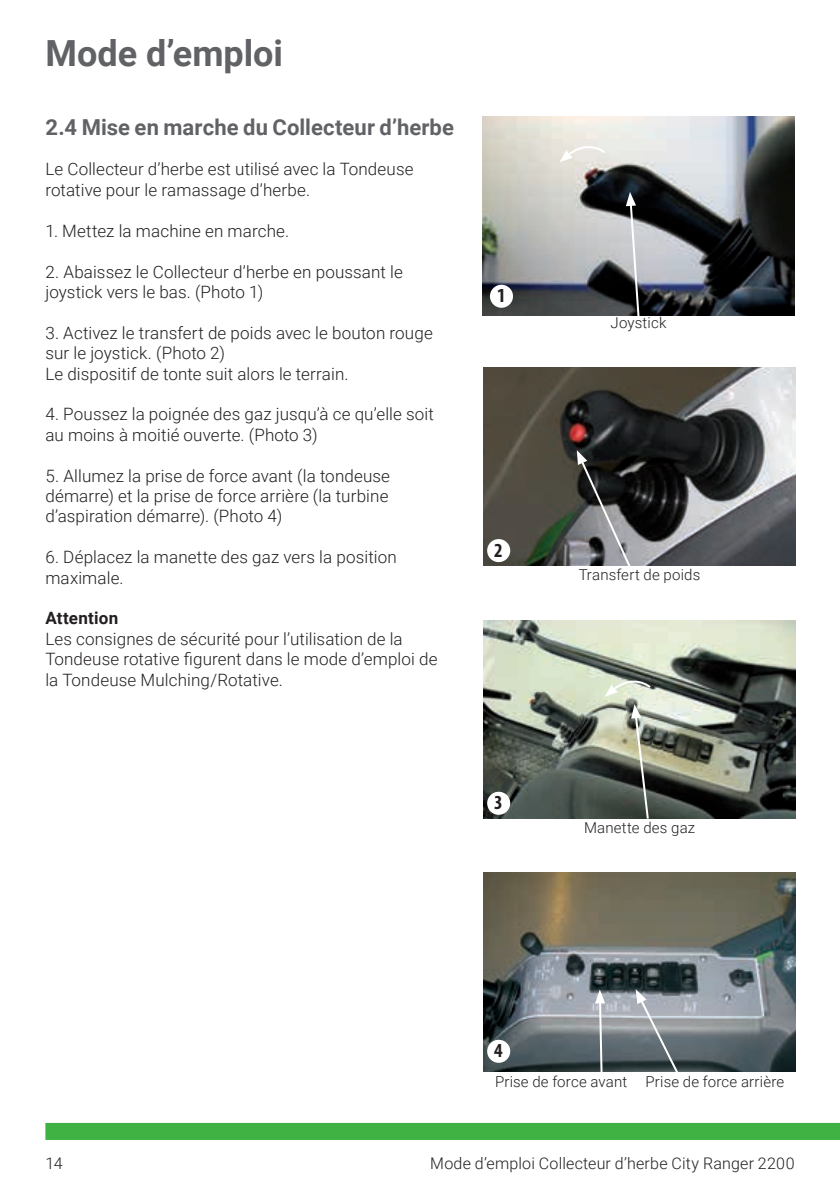
<style>
.page{position:relative;width:840px;height:1191px;background:#fff}
.page>*{position:absolute;margin:0;border:0;box-sizing:border-box;transform-origin:0 0}
.t1{font:700 36px "Roboto";color:#616265}
.t2{font:700 22px "Roboto";letter-spacing:.005em;color:#616265}
.t3{font:700 condensed 20px "Myriad Pro";color:#231f20}
.t4{font:300 17px/20.4px "Roboto";letter-spacing:.01em;color:#231f20}
.t5{font:700 17px "Roboto";letter-spacing:.015em;color:#231f20}
.t6{font:300 16px "Roboto";letter-spacing:.015em;color:#231f20}
.t7{font:300 15px "Roboto";letter-spacing:.01em;color:#231f20}
</style>
<div class="page">
<div style="left:45px;top:1123px;width:794px;height:17px;background:#40b143"></div>
<img style="left:482px;top:117px;width:312px;height:198px">
<svg style="left:625px;top:192px;width:15px;height:124px;background:#818285"></svg>
<div style="left:489px;top:285px;width:23px;height:23px;background:#fff;border-radius:50%"></div>
<svg style="left:559px;top:138px;width:47px;height:24px"></svg>
<img style="left:483px;top:367px;width:312px;height:199px">
<svg style="left:576px;top:450px;width:56px;height:116px;background:#565758"></svg>
<img style="left:483px;top:620px;width:312px;height:199px">
<svg style="left:601px;top:673px;width:50px;height:146px;background:#878d7f"></svg>
<img style="left:483px;top:873px;width:312px;height:198px">
<svg style="left:635px;top:989px;width:46px;height:83px;background:#80888d"></svg>
<svg style="left:594px;top:989px;width:11px;height:83px"></svg>
<div style="left:487px;top:539px;width:23px;height:23px;background:#fff;border-radius:50%"></div>
<div style="left:487px;top:791px;width:23px;height:23px;background:#fff;border-radius:50%"></div>
<div style="left:487px;top:1039px;width:23px;height:23px;background:#fff;border-radius:50%"></div>
<h1 class="t1" style="left:45px;top:28px;width:239px">Mode d’emploi</h1>
<p class="t2" style="left:45px;top:111px;width:410px">2.4 Mise en marche du Collecteur d’herbe</p>
<p class="t4" style="left:45px;top:159px;width:369px">Le Collecteur d’herbe est utilisé avec la Tondeuse rotative pour le ramassage d’herbe.</p>
<p class="t4" style="left:45px;top:220px;width:245px">1. Mettez la machine en marche.</p>
<p class="t4" style="left:45px;top:261px;width:359px">2. Abaissez le Collecteur d’herbe en poussant le joystick vers le bas. (Photo 1)</p>
<p class="t4" style="left:45px;top:322px;width:389px">3. Activez le transfert de poids avec le bouton rouge sur le joystick. (Photo 2)<br>Le dispositif de tonte suit alors le terrain.</p>
<p class="t4" style="left:45px;top:403px;width:390px">4. Poussez la poignée des gaz jusqu’à ce qu’elle soit au moins à moitié ouverte. (Photo 3)</p>
<p class="t4" style="left:45px;top:465px;width:346px;text-align:justify">5. Allumez la prise de force avant (la tondeuse démarre) et la prise de force arrière (la turbine d’aspiration démarre). (Photo 4)</p>
<p class="t4" style="left:45px;top:546px;width:353px">6. Déplacez la manette des gaz vers la position maximale.</p>
<p class="t5" style="left:45px;top:606px;width:74px">Attention</p>
<p class="t4" style="left:45px;top:628px;width:393px">Les consignes de sécurité pour l’utilisation de la<br>Tondeuse rotative figurent dans le mode d’emploi de la Tondeuse Mulching/Rotative.</p>
<p class="t3" style="left:496px;top:283px;width:10px">1</p>
<p class="t3" style="left:494px;top:537px;width:10px">2</p>
<p class="t3" style="left:494px;top:790px;width:10px">3</p>
<p class="t3" style="left:493px;top:791px;width:10px">1</p>
<p class="t7" style="left:610px;top:312px;width:57px">Joystick</p>
<p class="t7" style="left:578px;top:564px;width:123px">Transfert de poids</p>
<p class="t7" style="left:583px;top:817px;width:113px">Manette des gaz</p>
<p class="t3" style="left:494px;top:1038px;width:10px">4</p>
<p class="t7" style="left:494px;top:1071px;width:290px">Prise de force avant Prise de force arrière</p>
<p class="t6" style="left:45px;top:1152px;width:19px">14</p>
<p class="t6" style="left:430px;top:1152px;width:365px">Mode d’emploi Collecteur d’herbe City Ranger 2200</p>
</div>
